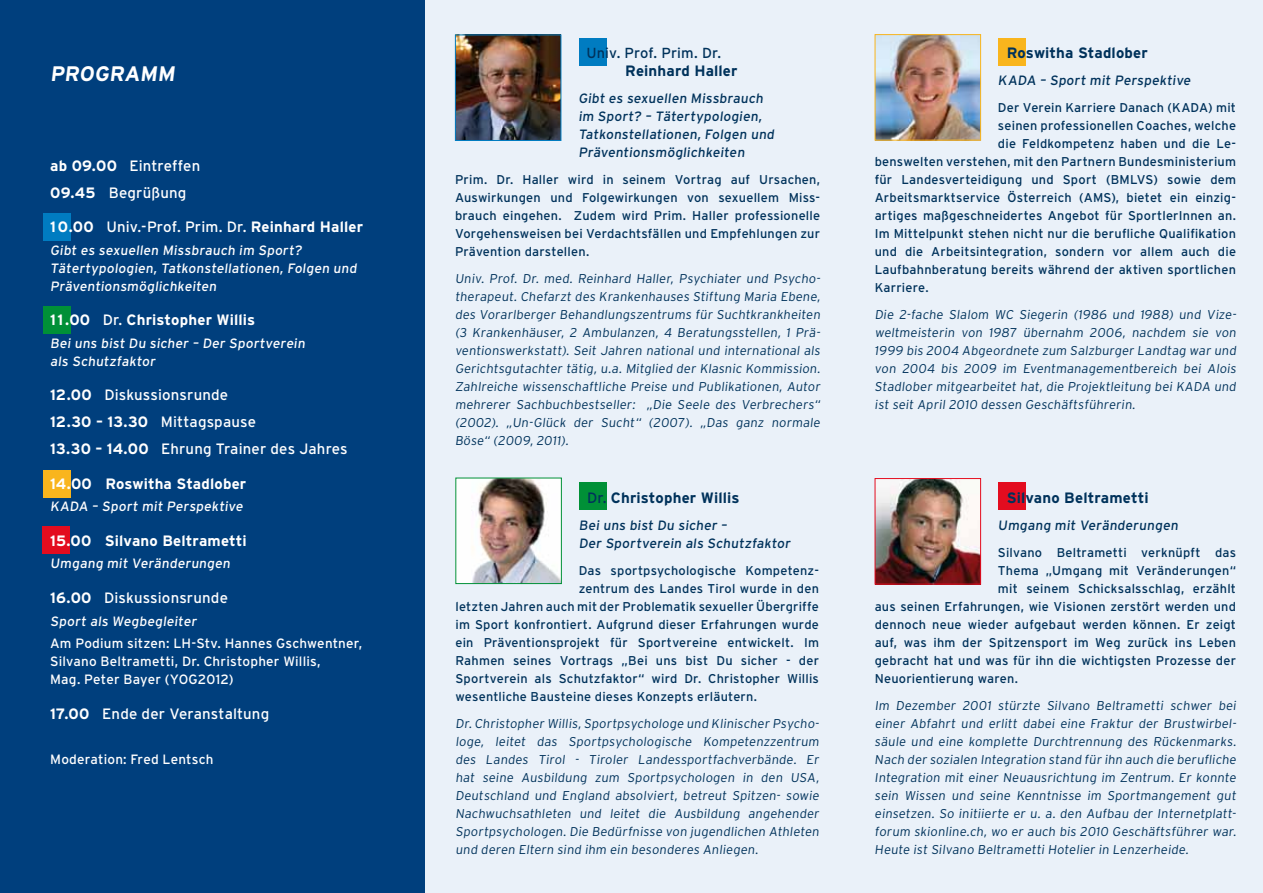
<style>
.page{position:relative;width:1263px;height:893px;background:#fff}
.page>*{position:absolute;margin:0;border:0;box-sizing:border-box;transform-origin:0 0}
.t1{font:700 21px "Interstate";color:#fff}
.t2{font:15px/27px "Interstate";letter-spacing:.01em;color:#fff}
.t3{font:700 15px "Interstate";letter-spacing:.01em;color:#fff}
.t4{font:700 15px "Interstate";letter-spacing:.01em;color:#00325b}
.t5{font:14.55px "Interstate";letter-spacing:.01em;color:#00325b}
.t6{font:13.5px/18px "Interstate";letter-spacing:.015em;color:#fff}
.t7{font:13.5px/18px "Interstate";color:#00325b}
.t8{font:300 12.75px/18px "Interstate";color:#00325b;text-align:justify}
.t9{font:12.75px/18px "Interstate";letter-spacing:.015em;color:#00325b;text-align:justify}
.s1{font-weight:700}
.s2{font-weight:400}
</style>
<div class="page">
<div style="left:0;top:0;width:434px;height:893px;background:#003f7d"></div>
<div style="left:425px;top:0;width:838px;height:893px;background:#eaf1f9"></div>
<div style="left:998px;top:482px;width:28px;height:28px;background:#e30c1f"></div>
<img style="left:877px;top:480px;width:102px;height:102px">
<div style="left:875px;top:478px;width:106px;height:106px;border:1px solid #e30c1f"></div>
<div style="left:43px;top:213px;width:27px;height:28px;background:#007cc1"></div>
<div style="left:43px;top:306px;width:27px;height:28px;background:#009037"></div>
<div style="left:579px;top:482px;width:27px;height:28px;background:#009037"></div>
<img style="left:457px;top:37px;width:102px;height:102px">
<div style="left:455px;top:35px;width:106px;height:106px;border:1px solid #007cc1"></div>
<div style="left:998px;top:38px;width:27px;height:28px;background:#f9b51d"></div>
<img style="left:877px;top:36px;width:102px;height:103px">
<div style="left:875px;top:34px;width:106px;height:107px;border:1px solid #f9b51d"></div>
<div style="left:579px;top:38px;width:27px;height:28px;background:#007cc1"></div>
<img style="left:457px;top:480px;width:103px;height:102px">
<div style="left:455px;top:478px;width:107px;height:106px;border:1px solid #009037"></div>
<div style="left:43px;top:470px;width:28px;height:27px;background:#f9b51d"></div>
<div style="left:43px;top:526px;width:27px;height:28px;background:#e30c1f"></div>
<h1 class="t1" style="left:50px;top:62px;width:62px">Programm</h1>
<p class="t2" style="left:50px;top:152px;width:152px"><span class="s1">ab 09.00</span> Eintreffen<br><span class="s1">09.45</span> Begrüßung</p>
<p class="t3" style="left:50px;top:219px;width:314px">10.00 <span class="s2">Univ.-Prof. Prim. Dr.</span> Reinhard Haller</p>
<p class="t6" style="left:50px;top:241px;width:310px">Gibt es sexuellen Missbrauch im Sport?<br>Tätertypologien, Tatkonstellationen, Folgen und<br>Präventionsmöglichkeiten</p>
<p class="t3" style="left:50px;top:312px;width:206px">11.00 <span class="s2">Dr.</span> Christopher Willis</p>
<p class="t6" style="left:50px;top:334px;width:258px">Bei uns bist Du sicher – Der Sportverein als Schutzfaktor</p>
<p class="t2" style="left:50px;top:382px;width:299px"><span class="s1">12.00</span> Diskussionsrunde<br><span class="s1">12.30 – 13.30</span> Mittagspause<br><span class="s1">13.30 – 14.00</span> Ehrung Trainer des Jahres</p>
<p class="t3" style="left:50px;top:475px;width:198px">14.00 Roswitha Stadlober</p>
<p class="t6" style="left:50px;top:498px;width:196px">KADA – Sport mit Perspektive</p>
<p class="t3" style="left:50px;top:532px;width:198px">15.00 Silvano Beltrametti</p>
<p class="t6" style="left:50px;top:555px;width:183px">Umgang mit Veränderungen</p>
<p class="t2" style="left:50px;top:584px;width:179px"><span class="s1">16.00</span> Diskussionsrunde</p>
<p class="t6" style="left:50px;top:609px;width:314px;line-height:22.5px">Sport als Wegbegleiter<br>Am Podium sitzen: LH -Stv. Hannes Gschwentner,</p>
<p class="t6" style="left:50px;top:652px;width:272px">Silvano Beltrametti, Dr. Christopher Willis,<br>Mag. Peter Bayer (YOG2012)</p>
<p class="t2" style="left:50px;top:700px;width:221px"><span class="s1">17.00</span> Ende der Veranstaltung</p>
<p class="t6" style="left:50px;top:750px;width:165px">Moderation: Fred Lentsch</p>
<p class="t5" style="left:586px;top:45px;width:136px">Univ. Prof. Prim. Dr.</p>
<p class="t4" style="left:625px;top:63px;width:114px">Reinhard Haller</p>
<p class="t7" style="left:578px;top:89px;width:199px">Gibt es sexuellen Missbrauch im Sport? – Tätertypologien,<br>Tatkonstellationen, Folgen und<br>Präventionsmöglichkeiten</p>
<p class="t9" style="left:455px;top:171px;width:367px">Prim. Dr. Haller wird in seinem Vortrag auf Ursachen, Auswirkungen und Folgewirkungen von sexuellem Miss&shy;brauch eingehen. Zudem wird Prim. Haller professionelle Vorgehensweisen bei Verdachtsfällen und Empfehlungen zur Prävention darstellen.</p>
<p class="t8" style="left:455px;top:270px;width:368px;text-align:left">Univ. Prof. Dr. med. Reinhard Haller, Psychiater und Psycho&shy;therapeut. Chefarzt des Krankenhauses Stiftung Maria Ebene, des Vorarlberger Behandlungszentrums für Suchtkrankheiten (3 Krankenhäuser, 2 Ambulanzen, 4 Beratungsstellen, 1 Prä&shy;ventionswerkstatt). Seit Jahren national und international als Gerichtsgutachter tätig, u.a. Mitglied der Klasnic Kommission.<br>Zahlreiche wissenschaftliche Preise und Publikationen, Autor mehrerer Sachbuchbestseller: „Die Seele des Verbrechers“ (2002). „Un-Glück der Sucht“ (2007). „Das ganz normale Böse“ (2009, 2011).</p>
<p class="t4" style="left:587px;top:489px;width:154px"><span class="s2">Dr.</span> Christopher Willis</p>
<p class="t7" style="left:579px;top:516px;width:215px">Bei uns bist Du sicher –<br>Der Sportverein als Schutzfaktor</p>
<p class="t9" style="left:579px;top:561px;width:240px">Das sportpsychologische Kompetenz-</p>
<p class="t9" style="left:579px;top:579px;width:242px">zentrum des Landes Tirol wurde in den</p>
<p class="t9" style="left:455px;top:597px;width:365px">letzten Jahren auch mit der Problematik sexueller Übergriffe</p>
<p class="t9" style="left:455px;top:615px;width:365px">im Sport konfrontiert. Aufgrund dieser Erfahrungen wurde</p>
<p class="t9" style="left:455px;top:633px;width:365px">ein Präventionsprojekt für Sportvereine entwickelt. Im</p>
<p class="t9" style="left:455px;top:651px;width:365px">Rahmen seines Vortrags „Bei uns bist Du sicher - der</p>
<p class="t9" style="left:455px;top:669px;width:365px">Sportverein als Schutzfaktor“ wird Dr. Christopher Willis</p>
<p class="t9" style="left:455px;top:687px;width:303px">wesentliche Bausteine dieses Konzepts erläutern.</p>
<p class="t8" style="left:455px;top:714px;width:367px;text-align:left">Dr. Christopher Willis, Sportpsychologe und Klinischer Psycho&shy;loge, leitet das Sportpsychologische Kompetenzzentrum des Landes Tirol - Tiroler Landessportfachverbände. Er hat seine Ausbildung zum Sportpsychologen in den USA, Deutschland und England absolviert, betreut Spitzen- sowie Nachwuchsathleten und leitet die Ausbildung angehender Sportpsychologen. Die Bedürfnisse von jugendlichen Athleten und deren Eltern sind ihm ein besonderes Anliegen.</p>
<p class="t4" style="left:1007px;top:45px;width:143px">Roswitha Stadlober</p>
<p class="t7" style="left:998px;top:71px;width:196px">KADA – Sport mit Perspektive</p>
<p class="t9" style="left:998px;top:99px;width:240px">Der Verein Karriere Danach (KADA) mit</p>
<p class="t9" style="left:998px;top:117px;width:240px">seinen professionellen Coaches, welche</p>
<p class="t9" style="left:998px;top:135px;width:240px">die Feldkompetenz haben und die Le-</p>
<p class="t9" style="left:875px;top:153px;width:363px">benswelten verstehen, mit den Partnern Bundesministerium</p>
<p class="t9" style="left:875px;top:171px;width:363px">für Landesverteidigung und Sport (BMLVS) sowie dem</p>
<p class="t9" style="left:875px;top:189px;width:362px">Arbeitsmarktservice Österreich (AMS), bietet ein einzig-</p>
<p class="t9" style="left:875px;top:207px;width:363px">artiges maßgeschneidertes Angebot für SportlerInnen an.</p>
<p class="t9" style="left:875px;top:225px;width:363px">Im Mittelpunkt stehen nicht nur die berufliche Qualifikation</p>
<p class="t9" style="left:875px;top:243px;width:363px">und die Arbeitsintegration, sondern vor allem auch die</p>
<p class="t9" style="left:875px;top:261px;width:363px">Laufbahnberatung bereits während der aktiven sportlichen</p>
<p class="t9" style="left:875px;top:279px;width:55px">Karriere.</p>
<p class="t8" style="left:875px;top:306px;width:365px">Die 2-fache Slalom WC Siegerin (1986 und 1988) und Vize&shy;weltmeisterin von 1987 übernahm 2006, nachdem sie von 1999 bis 2004 Abgeordnete zum Salzburger Landtag war und von 2004 bis 2009 im Eventmanagementbereich bei Alois Stadlober mitgearbeitet hat, die Projektleitung bei KADA und ist seit April 2010 dessen Geschäftsführerin.</p>
<p class="t4" style="left:1007px;top:489px;width:143px">Silvano Beltrametti</p>
<p class="t7" style="left:998px;top:516px;width:183px">Umgang mit Veränderungen</p>
<p class="t9" style="left:998px;top:543px;width:240px">Silvano Beltrametti verknüpft das</p>
<p class="t9" style="left:998px;top:561px;width:240px">Thema „Umgang mit Veränderungen“</p>
<p class="t9" style="left:998px;top:579px;width:240px">mit seinem Schicksalsschlag, erzählt</p>
<p class="t9" style="left:875px;top:597px;width:363px">aus seinen Erfahrungen, wie Visionen zerstört werden und</p>
<p class="t9" style="left:875px;top:615px;width:363px">dennoch neue wieder aufgebaut werden können. Er zeigt</p>
<p class="t9" style="left:875px;top:633px;width:363px">auf, was ihm der Spitzensport im Weg zurück ins Leben</p>
<p class="t9" style="left:875px;top:651px;width:363px">gebracht hat und was für ihn die wichtigsten Prozesse der</p>
<p class="t9" style="left:875px;top:669px;width:145px">Neuorientierung waren.</p>
<p class="t8" style="left:875px;top:696px;width:365px">Im Dezember 2001 stürzte Silvano Beltrametti schwer bei einer Abfahrt und erlitt dabei eine Fraktur der Brustwirbel&shy;säule und eine komplette Durchtrennung des Rückenmarks.<br>Nach der sozialen Integration stand für ihn auch die berufliche Integration mit einer Neuausrichtung im Zentrum. Er konnte sein Wissen und seine Kenntnisse im Sportmangement gut einsetzen. So initiierte er u. a. den Aufbau der Internetplatt&shy;forum skionline.ch, wo er auch bis 2010 Geschäftsführer war.<br>Heute ist Silvano Beltrametti Hotelier in Lenzerheide.</p>
</div>
